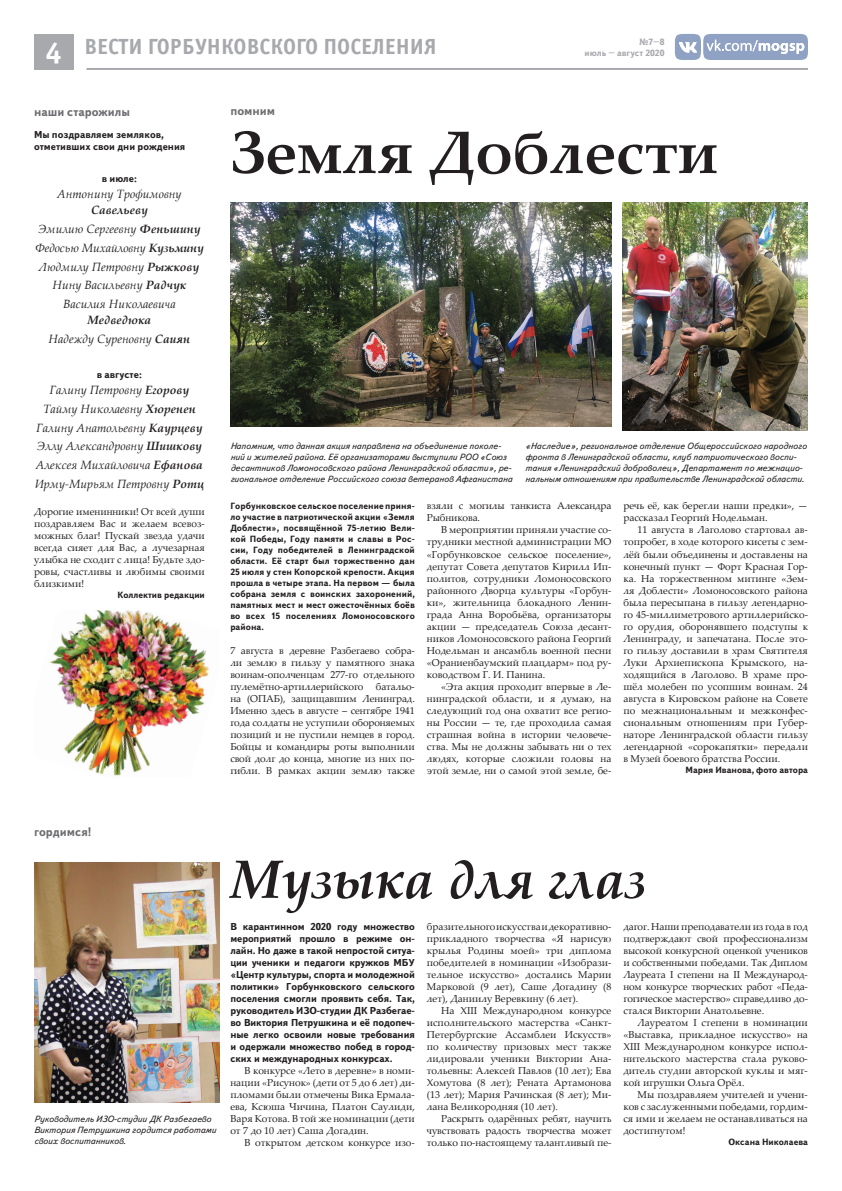
<style>
.page{position:relative;width:842px;height:1191px;background:#fff}
.page>*{position:absolute;margin:0;border:0;box-sizing:border-box;transform-origin:0 0}
.t1{font:700 60px "Palatino Linotype";color:#231f20}
.t2{font:italic 700 54px "Palatino Linotype";color:#231f20}
.t3{font:700 30px "Officina Sans C";color:#fff}
.t4{font:700 22px "Officina Sans C";color:#a8a9ad}
.t5{font:italic 12px/18.8px "Palatino Linotype";color:#231f20;text-align:center}
.t6{font:700 12px "Text Book C";color:#6c6d70}
.t7{font:10px/12px "Palatino Linotype";color:#231f20;text-align:justify}
.t8{font:700 10px/12px "Text Book C";color:#231f20}
.t9{font:italic 9px/11px "Text Book C";color:#231f20}
.t10{font:700 9px/11px "Text Book C";color:#231f20;text-align:justify}
.t11{font:700 9px "Text Book C";color:#a8a9ad}
.s1{font-weight:700}
</style>
<div class="page">
<svg style="left:675px;top:34px;width:133px;height:26px;background:#a5b4ce"></svg>
<div style="left:34px;top:34px;width:39px;height:36px;background:#a8a9ad"></div>
<hr style="left:86px;top:68px;width:722px;height:2px;background:#a8a9ad">
<img style="left:50px;top:610px;width:159px;height:166px">
<img style="left:623px;top:202px;width:185px;height:228px">
<img style="left:230px;top:202px;width:382px;height:224px">
<img style="left:34px;top:862px;width:185px;height:240px">
<h3 class="t4" style="left:84px;top:34px;width:354px">ВЕСТИ ГОРБУНКОВСКОГО ПОСЕЛЕНИЯ</h3>
<p class="t11" style="left:639px;top:37px;width:26px">№7–8</p>
<h3 class="t3" style="left:45px;top:36px;width:18px">4</h3>
<p class="t11" style="left:584px;top:48px;width:81px">июль – август 2020</p>
<p class="t6" style="left:34px;top:105px;width:98px">наши старожилы</p>
<p class="t8" style="left:34px;top:128px;width:153px">Мы поздравляем земляков, отметивших свои дни рождения</p>
<p class="t8" style="left:102px;top:172px;width:37px">в июле:</p>
<p class="t5" style="left:57px;top:184px;width:126px">Антонину Трофимовну</p>
<p class="t5" style="left:35px;top:200px;width:170px"><span class="s1">Савельеву<br></span>Эмилию Сергеевну <span class="s1">Феньшину<br></span>Федосью Михайловну <span class="s1">Кузьмину<br></span>Людмилу Петровну <span class="s1">Рыжкову<br></span>Нину Васильевну <span class="s1">Радчук<br></span>Василия Николаевича</p>
<p class="t5" style="left:49px;top:310px;width:143px"><span class="s1">Медведюка<br></span>Надежду Суреновну <span class="s1">Саиян</span></p>
<p class="t8" style="left:97px;top:368px;width:46px">в августе:</p>
<p class="t5" style="left:35px;top:380px;width:171px">Галину Петровну <span class="s1">Егорову<br></span>Тайму Николаевну <span class="s1">Хюренен<br></span>Галину Анатольевну <span class="s1">Каурцеву<br></span>Эллу Александровну <span class="s1">Шишкову<br></span>Алексея Михайловича <span class="s1">Ефанова<br></span>Ирму-Мирьям Петровну <span class="s1">Ротц</span></p>
<p class="t7" style="left:34px;top:505px;width:172px">Дорогие именинники! От всей души поздравляем Вас и желаем всевоз&shy;можных благ! Пускай звезда удачи всегда сияет для Вас, а лучезарная улыбка не сходит с лица! Будьте здо&shy;ровы, счастливы и любимы своими близкими!</p>
<p class="t10" style="left:118px;top:589px;width:89px">Коллектив редакции</p>
<p class="t6" style="left:230px;top:104px;width:46px">помним</p>
<h1 class="t1" style="left:230px;top:110px;width:489px">Земля Доблести</h1>
<p class="t9" style="left:230px;top:440px;width:284px">Напомним, что данная акция направлена на объединение поколе&shy;ний и жителей района. Её организаторами выступили РОО «Союз десантников Ломоносовского района Ленинградской области», ре&shy;гиональное отделение Российского союза ветеранов Афганистана</p>
<p class="t9" style="left:525px;top:440px;width:283px">«Наследие», региональное отделение Общероссийского народного фронта в Ленинградской области, клуб патриотического воспи&shy;тания «Ленинградский доброволец», Департамент по межнацио&shy;нальным отношениям при правительстве Ленинградской области.</p>
<p class="t10" style="left:230px;top:500px;width:186px">Горбунковское сельское поселение приня&shy;ло участие в патриотической акции «Земля Доблести», посвящённой 75-летию Вели&shy;кой Победы, Году памяти и славы в Рос&shy;сии, Году победителей в Ленинградской области. Её старт был торжественно дан 25 июля у стен Копорской крепости. Акция прошла в четыре этапа. На первом — была собрана земля с воинских захоронений, памятных мест и мест ожесточённых боёв во всех 15 поселениях Ломоносовского района.</p>
<p class="t7" style="left:230px;top:644px;width:186px">7 августа в деревне Разбегаево собра&shy;ли землю в гильзу у памятного знака воинам-ополченцам 277-го отдельного пулемётно-артиллерийского батальо&shy;на (ОПАБ), защищавшим Ленинград.<br>Именно здесь в августе – сентябре 1941 года солдаты не уступили обороняемых позиций и не пустили немцев в город.<br>Бойцы и командиры роты выполнили свой долг до конца, многие из них по&shy;гибли. В рамках акции землю также</p>
<p class="t7" style="left:427px;top:500px;width:186px">взяли с могилы танкиста Александра<br>Рыбникова.</p>
<p class="t7" style="left:427px;top:524px;width:186px;text-indent:14px">В мероприятии приняли участие со&shy;трудники местной администрации МО «Горбунковское сельское поселение», депутат Совета депутатов Кирилл Ип&shy;политов, сотрудники Ломоносовского районного Дворца культуры «Горбун&shy;ки», жительница блокадного Ленин&shy;града Анна Воробьёва, организаторы акции — председатель Союза десант&shy;ников Ломоносовского района Георгий Нодельман и ансамбль военной песни «Ораниенбаумский плацдарм» под ру&shy;ководством Г. И. Панина.</p>
<p class="t7" style="left:427px;top:680px;width:186px;text-indent:14px">«Эта акция проходит впервые в Ле&shy;нинградской области, и я думаю, на следующий год она охватит все регио&shy;ны России — те, где проходила самая страшная война в истории человече&shy;ства. Мы не должны забывать ни о тех людях, которые сложили головы на этой земле, ни о самой этой земле, бе-</p>
<p class="t7" style="left:623px;top:500px;width:186px">речь её, как берегли наши предки», — рассказал Георгий Нодельман.</p>
<p class="t7" style="left:623px;top:524px;width:186px;text-indent:14px">11 августа в Лаголово стартовал ав&shy;топробег, в ходе которого кисеты с зем&shy;лёй были объединены и доставлены на конечный пункт — Форт Красная Гор&shy;ка. На торжественном митинге «Зем&shy;ля Доблести» Ломоносовского района была пересыпана в гильзу легендарно&shy;го 45-миллиметрового артиллерийско&shy;го орудия, оборонявшего подступы к Ленинграду, и запечатана. После это&shy;го гильзу доставили в храм Святителя Луки Архиепископа Крымского, на&shy;ходящийся в Лаголово. В храме про&shy;шёл молебен по усопшим воинам. 24 августа в Кировском районе на Совете по межнациональным и межконфес&shy;сиональным отношениям при Губер&shy;наторе Ленинградской области гильзу легендарной «сорокапятки» передали в Музей боевого братства России.</p>
<p class="t10" style="left:686px;top:764px;width:124px">Мария Иванова, фото автора</p>
<p class="t6" style="left:34px;top:825px;width:59px">гордимся!</p>
<p class="t9" style="left:34px;top:1113px;width:184px">Руководитель ИЗО-студии ДК Разбегаево<br>Виктория Петрушкина гордится работами своих воспитанников.</p>
<h2 class="t2" style="left:230px;top:841px;width:417px">Музыка для глаз</h2>
<p class="t8" style="left:230px;top:920px;width:186px;text-align:justify">В карантинном 2020 году множество мероприятий прошло в режиме он&shy;лайн. Но даже в такой непростой ситуа&shy;ции ученики и педагоги кружков МБУ «Центр культуры, спорта и молодежной политики» Горбунковского сельского поселения смогли проявить себя. Так, руководитель ИЗО-студии ДК Разбегае&shy;во Виктория Петрушкина и её подопеч&shy;ные легко освоили новые требования и одержали множество побед в город&shy;ских и международных конкурсах.</p>
<p class="t7" style="left:230px;top:1064px;width:186px;text-indent:14px">В конкурсе «Лето в деревне» в номи&shy;нации «Рисунок» (дети от 5 до 6 лет) ди&shy;пломами были отмечены Вика Ермала&shy;ева, Ксюша Чичина, Платон Саулиди, Варя Котова. В той же номинации (дети от 7 до 10 лет) Саша Догадин.</p>
<p class="t7" style="left:244px;top:1136px;width:172px">В открытом детском конкурсе изо-</p>
<p class="t7" style="left:427px;top:920px;width:186px">бразительного искусства и декоративно&shy;прикладного творчества «Я нарисую крылья Родины моей» три диплома победителей в номинации «Изобрази&shy;тельное искусство» достались Марии Марковой (9 лет), Саше Догадину (8 лет), Даниилу Веревкину (6 лет).</p>
<p class="t7" style="left:427px;top:1004px;width:186px;text-indent:14px">На XIII Международном конкурсе исполнительского мастерства «Санкт-Петербургские Ассамблеи Искусств» по количеству призовых мест также лидировали ученики Виктории Ана&shy;тольевны: Алексей Павлов (10 лет); Ева Хомутова (8 лет); Рената Артамонова (13 лет); Мария Рачинская (8 лет); Ми&shy;лана Великородняя (10 лет).</p>
<p class="t7" style="left:427px;top:1112px;width:186px;text-indent:14px">Раскрыть одарённых ребят, научить чувствовать радость творчества может только по-настоящему талантливый пе-</p>
<p class="t7" style="left:623px;top:920px;width:186px">дагог. Наши преподаватели из года в год подтверждают свой профессионализм высокой конкурсной оценкой учеников и собственными победами. Так Диплом Лауреата I степени на II Международ&shy;ном конкурсе творческих работ «Педа&shy;гогическое мастерство» справедливо до&shy;стался Виктории Анатольевне.</p>
<p class="t7" style="left:623px;top:1016px;width:186px;text-indent:14px">Лауреатом I степени в номинации «Выставка, прикладное искусство» на XIII Международном конкурсе испол&shy;нительского мастерства стала руково&shy;дитель студии авторской куклы и мяг&shy;кой игрушки Ольга Орёл.</p>
<p class="t7" style="left:623px;top:1088px;width:186px;text-indent:14px">Мы поздравляем учителей и учени&shy;ков с заслуженными победами, гордим&shy;ся ими и желаем не останавливаться на достигнутом!</p>
<p class="t10" style="left:728px;top:1136px;width:81px">Оксана Николаева</p>
</div>
